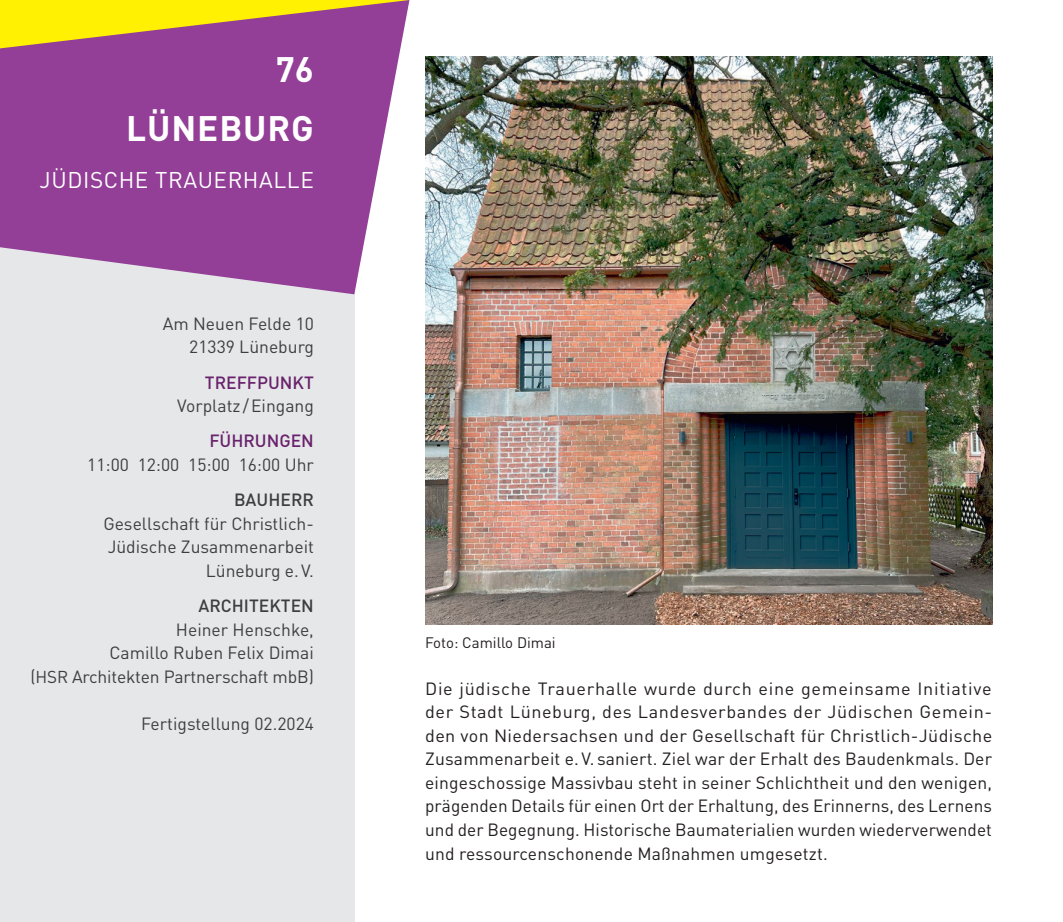
<style>
.page{position:relative;width:1063px;height:922px;background:#fff}
.page>*{position:absolute;margin:0;border:0;box-sizing:border-box;transform-origin:0 0}
.t1{font:700 35px "DIN";letter-spacing:.025em;color:#fff}
.t2{font:22.5px "DIN";letter-spacing:.025em;color:#fff}
.t3{font:17.5px/23.5px "DIN";letter-spacing:.005em;color:#231f20;text-align:justify}
.t4{font:17.5px/23.5px "DIN";color:#3e3e3f;text-align:right}
.t5{font:500 17.5px "DIN";color:#69226c}
.t6{font:500 17.5px "DIN";color:#3e3e3f}
.t7{font:17px "DIN";color:#3e3e3f}
.t8{font:15px "DIN";letter-spacing:-.01em;color:#231f20}
.s1{font-size:17.5px}
</style>
<div class="page">
<div style="left:0;top:234px;width:354px;height:687px;background:#e6e7e9"></div>
<svg style="left:0;top:48px;width:401px;height:246px;background:#a057a3"></svg>
<svg style="left:0;top:0;width:410px;height:48px;background:#ca9a4c"></svg>
<img style="left:425px;top:57px;width:567px;height:567px">
<h1 class="t1" style="left:276px;top:47px;width:40px">76</h1>
<h1 class="t1" style="left:126px;top:106px;width:189px">LÜNEBURG</h1>
<p class="t2" style="left:40px;top:166px;width:276px">Jüdische Trau erhalle</p>
<p class="t4" style="left:163px;top:311px;width:153px">Am Neuen Felde 10<br>21339 Lüneburg</p>
<p class="t5" style="left:205px;top:371px;width:110px">TREFFPUNKT</p>
<p class="t4" style="left:177px;top:393px;width:138px">Vorplatz / Eingang</p>
<p class="t5" style="left:209px;top:430px;width:106px">FÜHRUNGEN</p>
<p class="t4" style="left:87px;top:452px;width:228px">11:00 12:00 15:00 16:00 Uhr</p>
<p class="t6" style="left:234px;top:488px;width:81px">BAUHERR</p>
<p class="t4" style="left:103px;top:511px;width:212px">Gesellschaft für Christlich-<br>Jüdische Zusammenarbeit<br>Lüneburg e.V.</p>
<p class="t6" style="left:198px;top:594px;width:117px">ARCHITEKTEN</p>
<p class="t4" style="left:109px;top:617px;width:206px">Heiner Henschke,<br>Camillo Ruben Felix Dimai</p>
<p class="t7" style="left:30px;top:666px;width:17px"><span class="s1">(</span>HSR</p>
<p class="t4" style="left:72px;top:664px;width:243px">Architekten Partnerschaft mbB)</p>
<p class="t4" style="left:141px;top:711px;width:174px">Fertigstellung 02.2024</p>
<p class="t8" style="left:425px;top:632px;width:132px">Foto: Camillo Dimai</p>
<p class="t3" style="left:425px;top:676px;width:569px">Die jüdische Trauerhalle wurde durch eine gemeinsame I nitiative der Stadt Lüneburg, des Landesverbandes der Jüdischen Gemein&shy;den von N iedersachsen und der Gesellschaft für Christlich-Jüdische Zusammenarbeit e. V. saniert. Ziel war der Erhalt des Baudenkmals. Der eingeschossige Massivbau steht in seiner Schlichtheit und den wenigen, prägenden Details für einen Ort der Erhaltung, des Erinnerns, des Lernens und der Begegnung. H istorische Baumaterialien wurden wiederverwendet und ressourcenschonende Maßnahmen umgesetzt.</p>
</div>
